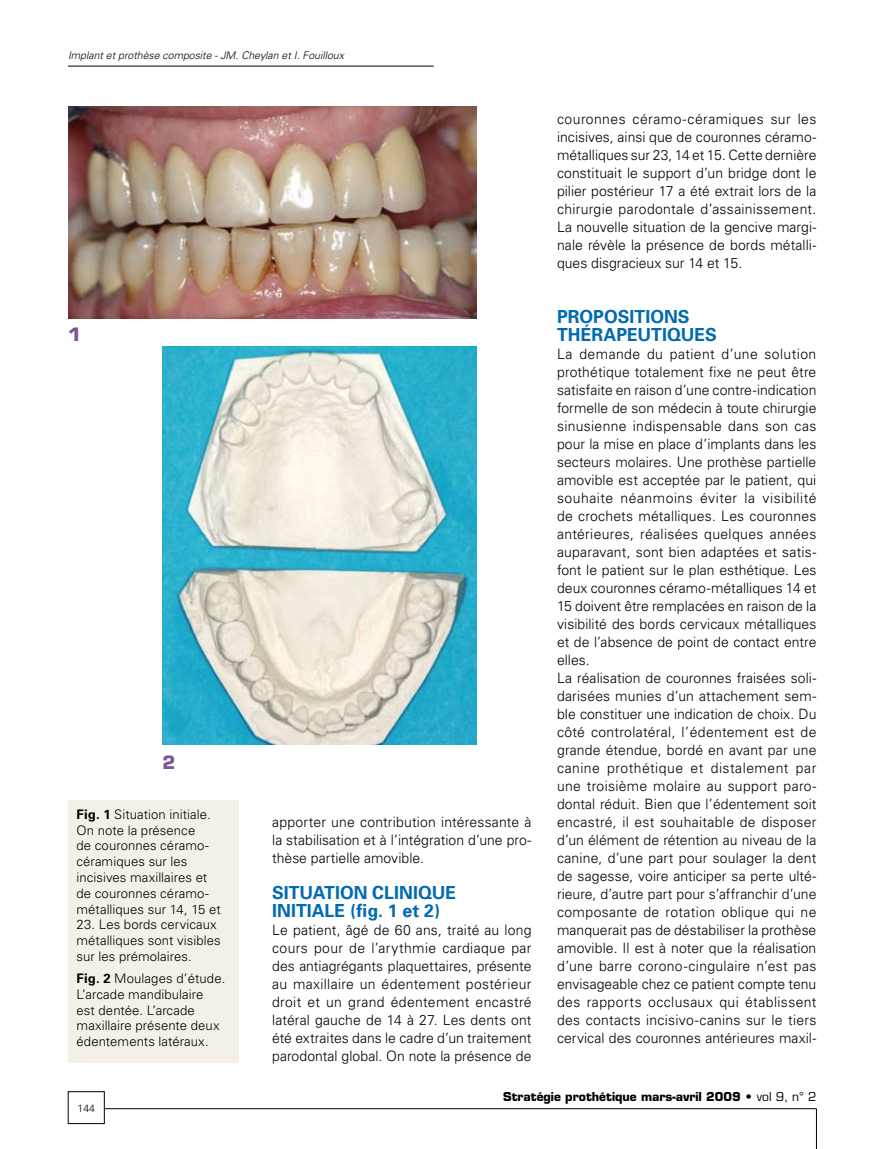
<style>
.page{position:relative;width:893px;height:1149px;background:#fff}
.page>*{position:absolute;margin:0;border:0;box-sizing:border-box;transform-origin:0 0}
.t1{font:700 18px/18px "Univers";letter-spacing:.005em;color:#006ab2}
.t2{font:700 18px "Eurostile";color:#7e549a}
.t3{font:300 14.25px/18px "Univers";letter-spacing:.005em;color:#000;text-align:justify}
.t4{font:300 13.2px/15.8px "Univers";letter-spacing:.005em;color:#000}
.t5{font:700 12px "Eurostile";color:#000}
.t6{font:italic 300 10.5px "Univers";color:#000}
.t7{font:300 10.5px "Univers";color:#000}
.s1{font-weight:700}
.s2{font-weight:400}
</style>
<div class="page">
<hr style="left:104px;top:1108px;width:712px;height:1px;background:#000">
<hr style="left:68px;top:66px;width:366px;height:1px;background:#000">
<hr style="left:816px;top:1108px;width:1px;height:40px;background:#000">
<img style="left:68px;top:106px;width:409px;height:212px">
<img style="left:163px;top:346px;width:313px;height:398px">
<div style="left:68px;top:799px;width:170px;height:263px;background:#f5f0e7"></div>
<p class="t6" style="left:68px;top:49px;width:278px">Implant et prothèse composite - JM. Cheylan et I. Fouilloux</p>
<p class="t2" style="left:68px;top:323px;width:14px">1</p>
<p class="t2" style="left:163px;top:751px;width:14px">2</p>
<p class="t4" style="left:77px;top:806px;width:146px"><span class="s1">FIG. 1</span> Situation initiale.<br>On note la présence<br>de couronnes céramo&shy;céramiques sur les incisives maxillaires et de couronnes céramo&shy;métalliques sur 14, 15 et</p>
<p class="t4" style="left:77px;top:916px;width:146px">23. Les bords cervicaux métalliques sont visibles sur les prémolaires.</p>
<p class="t4" style="left:77px;top:970px;width:150px"><span class="s1">FIG. 2</span> Moulages d’étude.<br>L’arcade mandibulaire<br>est dentée. L’arcade maxillaire présente deux édentements latéraux.</p>
<p class="t3" style="left:272px;top:812px;width:261px">apporter une contribution intéressante à la stabilisation et à l’intégration d’une pro&shy;thèse partielle amovible.</p>
<p class="t1" style="left:272px;top:883px;width:186px">SITUATION CLINIQUE<br>INITIALE (FIG. 1 ET 2)</p>
<p class="t3" style="left:272px;top:920px;width:261px">Le patient, âgé de 60 ans, traité au long cours pour de l’arythmie cardiaque par des antiagrégants plaquettaires, présente au maxillaire un édentement postérieur droit et un grand édentement encastré latéral gauche de 14 à 27. Les dents ont été extraites dans le cadre d’un traitement parodontal global. On note la présence de</p>
<p class="t3" style="left:557px;top:110px;width:261px">couronnes céramo-céramiques sur les incisives, ainsi que de couronnes céramo&shy;métalliques sur 23, 14 et 15. Cette dernière constituait le support d’un bridge dont le pilier postérieur 17 a été extrait lors de la chirurgie parodontale d’assainissement.<br>La nouvelle situation de la gencive margi&shy;nale révèle la présence de bords métalli&shy;ques disgracieux sur 14 et 15.</p>
<p class="t1" style="left:557px;top:307px;width:158px">PROPOSITIONS<br>THÉRAPEUTIQUES</p>
<p class="t3" style="left:557px;top:344px;width:261px;text-align:left">La demande du patient d’une solution prothétique totalement fixe ne peut être satisfaite en raison d’une contre-indication formelle de son médecin à toute chirurgie sinusienne indispensable dans son cas pour la mise en place d’implants dans les secteurs molaires. Une prothèse partielle amovible est acceptée par le patient, qui souhaite néanmoins éviter la visibilité de crochets métalliques. Les couronnes antérieures, réalisées quelques années auparavant, sont bien adaptées et satis&shy;font le patient sur le plan esthétique. Les deux couronnes céramo-métalliques 14 et 15 doivent être remplacées en raison de la visibilité des bords cervicaux métalliques et de l’absence de point de contact entre elles.<br>La réalisation de couronnes fraisées soli&shy;darisées munies d’un attachement sem&shy;ble constituer une indication de choix. Du côté controlatéral, l’édentement est de grande étendue, bordé en avant par une canine prothétique et distalement par une troisième molaire au support paro&shy;dontal réduit. Bien que l’édentement soit encastré, il est souhaitable de disposer d’un élément de rétention au niveau de la canine, d’une part pour soulager la dent de sagesse, voire anticiper sa perte ulté&shy;rieure, d’autre part pour s’affranchir d’une composante de rotation oblique qui ne manquerait pas de déstabiliser la prothèse amovible. Il est à noter que la réalisation d’une barre corono-cingulaire n’est pas envisageable chez ce patient compte tenu des rapports occlusaux qui établissent des contacts incisivo-canins sur le tiers cervical des couronnes antérieures maxil-</p>
<p class="t7" style="left:77px;top:1101px;width:19px">144</p>
<p class="t5" style="left:503px;top:1089px;width:315px">Stratégie prothétique mars-avril 2009 • <span class="s2">vol 9, n° 2</span></p>
</div>
